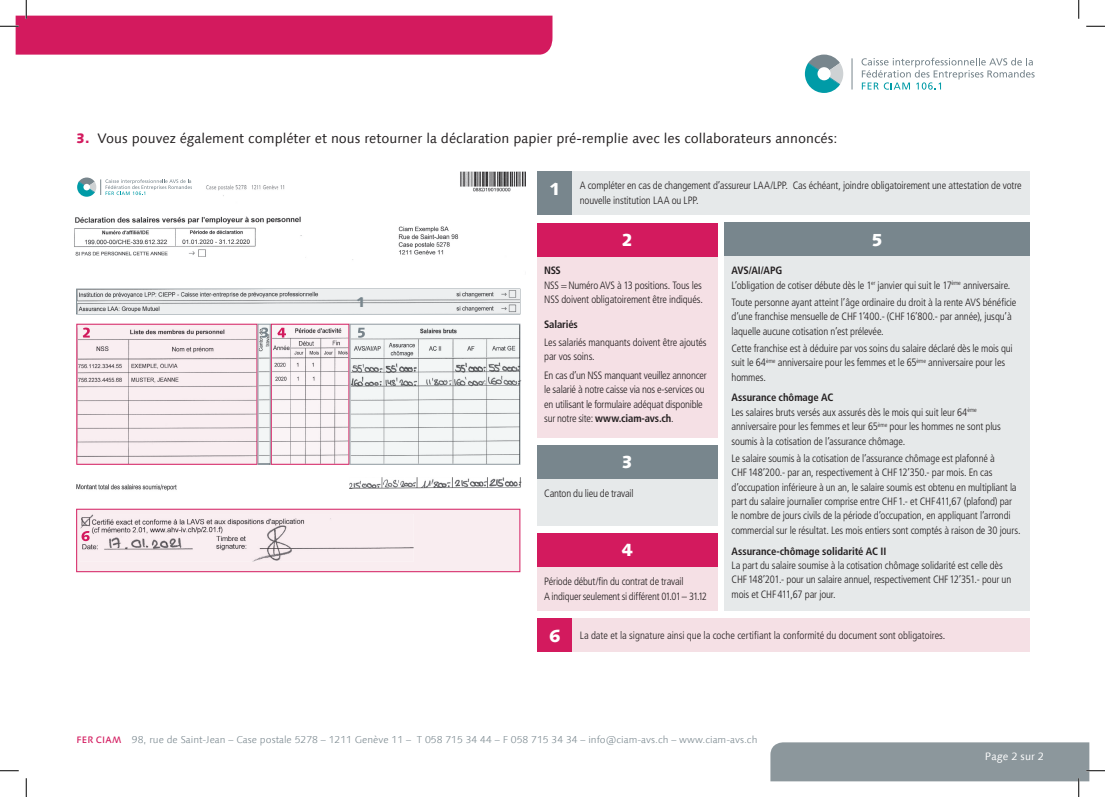
<style>
.page{position:relative;width:1105px;height:797px;background:#fff}
.page>*{position:absolute;margin:0;border:0;box-sizing:border-box;transform-origin:0 0}
.t1{font:800 17.5px "Linotype Syntax Com";color:#fff}
.t2{font:800 14.12px "Linotype Syntax Com";color:#78868d}
.t3{font:13.75px "Linotype Syntax Com";color:#231f20}
.t4{font:300 condensed 10.62px/14.4px "Frutiger LT Std";letter-spacing:-.015em;color:#231f20}
.t5{font:700 condensed 10.62px "Frutiger LT Std";letter-spacing:-.01em;color:#231f20}
.t6{font:10.62px "Linotype Syntax Com";letter-spacing:.01em;color:#fff}
.t7{font:300 condensed 10.5px "Frutiger LT Std";letter-spacing:-.02em;color:#231f20}
.t8{font:300 10px "Linotype Syntax Com";color:#78868d}
.s1{font-weight:800;color:#d31a5e}
.s2{font-family:"Linotype Syntax Com";font-weight:800;font-stretch:normal;font-size:17.5px;color:#fff}
.s3{font-weight:700}
.s4{font-weight:500;font-size:9.38px;color:#d31a5e}
</style>
<div class="page">
<img style="left:520px;top:325px;width:2px;height:139px">
<img style="left:349px;top:477px;width:173px;height:12px">
<div style="left:537px;top:223px;width:180px;height:214px;background:#f5e0e5"></div>
<div style="left:537px;top:223px;width:180px;height:33px;background:#d31a5e"></div>
<div style="left:537px;top:445px;width:180px;height:81px;background:#e6e9ea"></div>
<div style="left:537px;top:445px;width:180px;height:34px;background:#78868d"></div>
<div style="left:537px;top:533px;width:180px;height:78px;background:#f5e0e5"></div>
<div style="left:537px;top:533px;width:180px;height:34px;background:#d31a5e"></div>
<div style="left:724px;top:222px;width:306px;height:389px;background:#e6e9ea"></div>
<div style="left:724px;top:222px;width:306px;height:34px;background:#78868d"></div>
<div style="left:537px;top:171px;width:493px;height:44px;background:#e6e9ea"></div>
<div style="left:537px;top:171px;width:36px;height:43px;background:#78868d"></div>
<div style="left:537px;top:618px;width:36px;height:34px;background:#d31a5e"></div>
<div style="left:573px;top:618px;width:457px;height:34px;background:#f5e0e5"></div>
<svg style="left:76px;top:288px;width:444px;height:26px"></svg>
<hr style="left:852px;top:58px;width:1px;height:31px;background:#78868d">
<svg style="left:805px;top:55px;width:38px;height:38px"></svg>
<svg style="left:861px;top:58px;width:173px;height:32px"></svg>
<img style="left:76px;top:484px;width:101px;height:7px">
<img style="left:74px;top:171px;width:451px;height:89px">
<div style="left:67px;top:161px;width:133px;height:44px;background:#fff"></div>
<svg style="left:77px;top:177px;width:115px;height:20px"></svg>
<img style="left:77px;top:289px;width:442px;height:24px">
<svg style="left:76px;top:508px;width:444px;height:64px"></svg>
<svg style="left:76px;top:324px;width:444px;height:141px"></svg>
<svg style="left:1086px;top:25px;width:19px;height:2px"></svg>
<svg style="left:0;top:770px;width:19px;height:1px"></svg>
<svg style="left:0;top:0;width:552px;height:55px"></svg>
<svg style="left:25px;top:778px;width:2px;height:19px"></svg>
<svg style="left:1078px;top:0;width:1px;height:19px"></svg>
<svg style="left:770px;top:742px;width:335px;height:55px"></svg>
<p class="t3" style="left:76px;top:130px;width:763px"><span class="s1">3.</span> Vous pouvez également compléter et nous retourner la déclaration papier pré-remplie avec les collaborateurs annoncés:</p>
<h2 class="t2" style="left:356px;top:292px;width:11px">1</h2>
<p class="t4" style="left:580px;top:179px;width:443px;text-indent:-31px"><span class="s2">1</span> A compléter en cas de changement d’assureur LAA/LPP. Cas échéant, joindre obligatoirement une attestation de votre nouvelle institution LAA ou LPP.</p>
<h1 class="t1" style="left:621px;top:228px;width:13px">2</h1>
<p class="t5" style="left:544px;top:264px;width:18px">NSS</p>
<p class="t4" style="left:544px;top:278px;width:160px">NSS = Numéro AVS à 13 positions. Tous les<br>NSS doivent obligatoirement être indiqués.</p>
<p class="t5" style="left:544px;top:318px;width:35px">Salariés</p>
<p class="t4" style="left:544px;top:335px;width:164px">Les salariés manquants doivent être ajoutés par vos soins.</p>
<p class="t4" style="left:544px;top:368px;width:164px">En cas d’un NSS manquant veuillez annoncer le salarié à notre caisse via nos e-services ou en utilisant le formulaire adéquat disponible sur notre site: <span class="s3">www.ciam-avs.ch</span>.</p>
<h1 class="t1" style="left:621px;top:451px;width:13px">3</h1>
<p class="t4" style="left:544px;top:486px;width:91px">Canton du lieu de travail</p>
<h1 class="t1" style="left:621px;top:539px;width:13px">4</h1>
<p class="t4" style="left:544px;top:574px;width:141px">Période début/fin du contrat de travail</p>
<p class="t7" style="left:544px;top:590px;width:164px">A indiquer seulement si différent 01.01 – 31.12</p>
<h1 class="t1" style="left:871px;top:228px;width:13px">5</h1>
<p class="t4" style="left:731px;top:264px;width:280px"><span class="s3">AVS/AI/APG<br></span>L’obligation de cotiser débute dès le 1<sup>er</sup> janvier qui suit le 17<sup>ème</sup> anniversaire.</p>
<p class="t4" style="left:731px;top:295px;width:286px">Toute personne ayant atteint l’âge ordinaire du droit à la rente AVS bénéficie d’une franchise mensuelle de CHF 1’400.- (CHF 16’800.- par année), jusqu’à laquelle aucune cotisation n’est prélevée.</p>
<p class="t4" style="left:731px;top:341px;width:283px">Cette franchise est à déduire par vos soins du salaire déclaré dès le mois qui suit le 64<sup>ème</sup> anniversaire pour les femmes et le 65<sup>ème</sup> anniversaire pour les hommes.</p>
<p class="t4" style="left:731px;top:391px;width:271px"><span class="s3">Assurance chômage AC<br></span>Les salaires bruts versés aux assurés dès le mois qui suit leur 64<sup>ème </sup>anniversaire pour les femmes et leur 65<sup>ème</sup> pour les hommes ne sont plus soumis à la cotisation de l’assurance chômage.</p>
<p class="t4" style="left:731px;top:451px;width:291px">Le salaire soumis à la cotisation de l’assurance chômage est plafonné à<br>CHF 148’200.- par an, respectivement à CHF 12’350.- par mois. En cas d’occupation inférieure à un an, le salaire soumis est obtenu en multipliant la part du salaire journalier comprise entre CHF 1.- et CHF 411,67 (plafond) par le nombre de jours civils de la période d’occupation, en appliquant l’arrondi commercial sur le résultat. Les mois entiers sont comptés à raison de 30 jours.</p>
<p class="t5" style="left:731px;top:544px;width:156px">Assurance-chômage solidarité AC II</p>
<p class="t4" style="left:731px;top:558px;width:281px">La part du salaire soumise à la cotisation chômage solidarité est celle dès<br>CHF 148’201.- pour un salaire annuel, respectivement CHF 12’351.- pour un mois et CHF 411,67 par jour.</p>
<p class="t4" style="left:549px;top:628px;width:398px"><span class="s2">6</span> La date et la signature ainsi que la coche certifiant la conformité du document sont obligatoires.</p>
<p class="t8" style="left:77px;top:733px;width:682px"><span class="s4">FER CIAM</span> 98, rue de Saint-Jean – Case postale 5278 – 1211 Genève 11 – T 058 715 34 44 – F 058 715 34 34 – info@ciam-avs.ch – www.ciam-avs.ch</p>
<p class="t6" style="left:985px;top:750px;width:61px">Page 2 sur 2</p>
</div>
